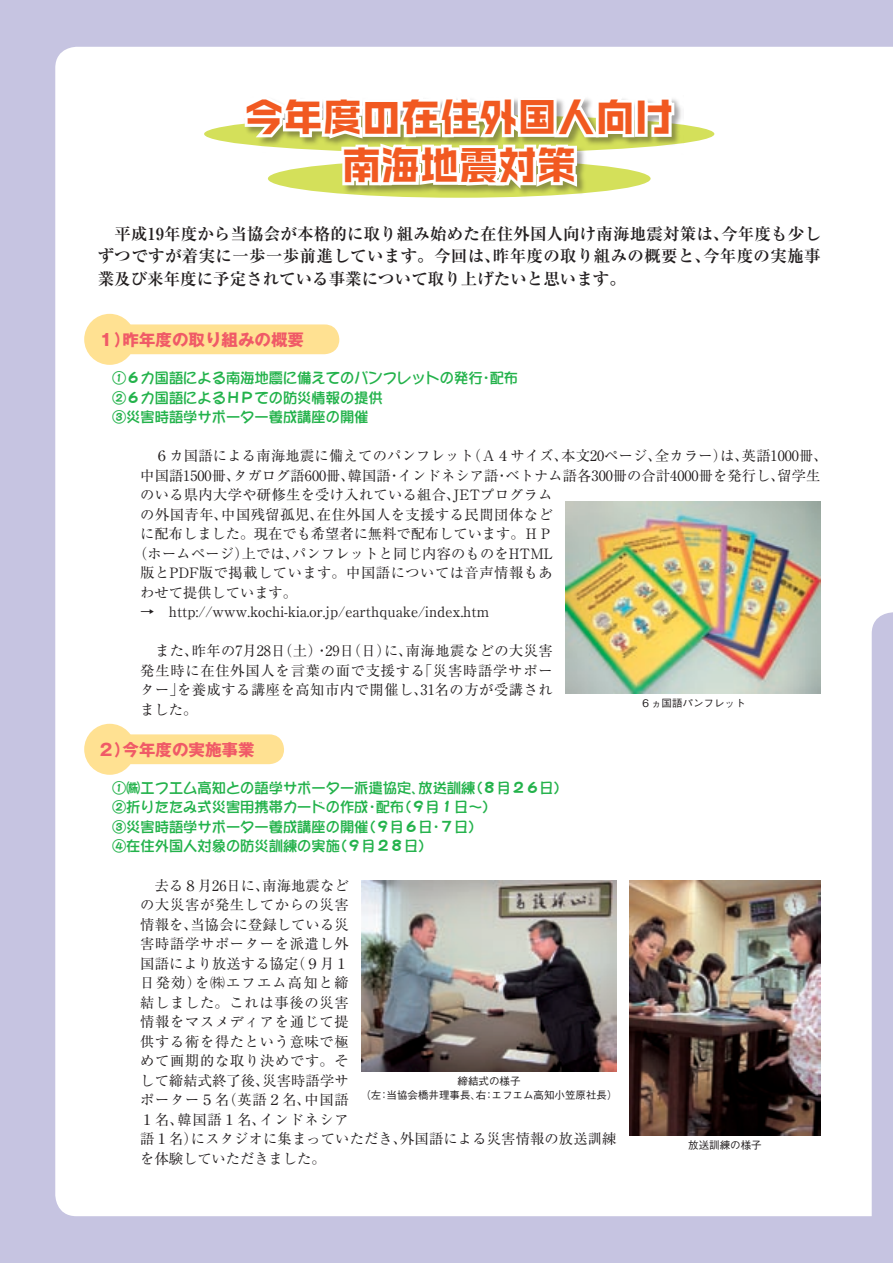
<style>
.page{position:relative;width:893px;height:1263px;background:#c6c4e1}
.page>*{position:absolute;margin:0;border:0;box-sizing:border-box;transform-origin:0 0}
.本文{font:39px "Line G Std Extra";color:#f15921}
.本文-2{font:700 16.5px/22.5px "Ryumin Pro";color:#231f20;text-align:justify}
.本文-3{font:700 16.5px "Gothic MB101 Pro";color:#f05a67}
.本文-4{font:14.25px/19.5px "Ryumin Pro";letter-spacing:.02em;color:#231f20;text-align:justify}
.本文-5{font:14.25px/19.5px "Ryumin Pro";letter-spacing:.05em;color:#231f20}
.本文-6{font:14.25px "DFPOP1 Std W7";color:#23b24b}
.本文-7{font:14.25px "Ryumin Pro";color:#231f20}
.本文-8{font:14.25px "Ryumin Pro";letter-spacing:.04em;color:#231f20}
.キャプション{font:500 10.5px "Gothic BBB Pro";color:#231f20}
</style>
<div class="page">
<div style="left:55px;top:47px;width:838px;height:1169px;background:#fff"></div>
<svg style="left:872px;top:612px;width:21px;height:604px"></svg>
<div style="left:84px;top:724px;width:51px;height:51px;background:#ffe192;border-radius:50%"></div>
<div style="left:130px;top:734px;width:154px;height:30px;background:#ffe192"></div>
<div style="left:84px;top:314px;width:51px;height:51px;background:#ffe192;border-radius:50%"></div>
<div style="left:130px;top:324px;width:209px;height:30px;background:#ffe192"></div>
<div style="left:204px;top:115px;width:510px;height:38px;background:#d4e05a;border-radius:50%"></div>
<div style="left:242px;top:95px;width:442px;height:102px;background:#231f20;opacity:.4"></div>
<svg style="left:229px;top:92px;width:448px;height:104px;background:#edf0d3"></svg>
<img style="left:566px;top:502px;width:255px;height:191px">
<img style="left:361px;top:880px;width:256px;height:191px">
<img style="left:629px;top:880px;width:192px;height:255px">
<p class="本文" style="left:245px;top:90px;width:430px">今年度の在住外国人向け</p>
<p class="本文" style="left:342px;top:138px;width:235px">南海地震対策</p>
<p class="本文-2" style="left:98px;top:221px;width:725px">　平成19年度から当協会が本格的に取り組み始めた在住外国人向け南海地震対策は、今年度も少しずつですが着実に一歩一歩前進しています。今回は、昨年度の取り組みの概要と、今年度の実施事業及び来年度に予定されている事業について取り上げたいと思います。</p>
<p class="本文-3" style="left:98px;top:326px;width:208px">１）昨年度の取り組みの概要</p>
<p class="本文-6" style="left:98px;top:370px;width:422px">　①６カ国語による南海地震に備えてのパンフレットの発行・配布</p>
<p class="本文-6" style="left:98px;top:390px;width:286px">　②６カ国語によるＨＰでの防災情報の提供</p>
<p class="本文-6" style="left:98px;top:409px;width:272px">　③災害時語学サポーター養成講座の開催</p>
<p class="本文-4" style="left:140px;top:445px;width:689px">　６カ国語による南海地震に備えてのパンフレット（Ａ４サイズ、本文20ページ、全カラー）は、英語1000冊、</p>
<p class="本文-4" style="left:140px;top:465px;width:682px">中国語1500冊、タガログ語600冊、韓国語・インドネシア語・ベトナム語各300冊の合計4000冊を発行し、留学生</p>
<p class="本文-4" style="left:140px;top:484px;width:414px">のいる県内大学や研修生を受け入れている組合、JETプログラム</p>
<p class="本文-4" style="left:140px;top:504px;width:414px">の外国青年、中国残留孤児、在住外国人を支援する民間団体など</p>
<p class="本文-7" style="left:140px;top:523px;width:414px">に配布しました。現在でも希望者に無料で配布しています。ＨＰ</p>
<p class="本文-4" style="left:133px;top:543px;width:421px">（ホームページ）上では、パンフレットと同じ内容のものをHTML</p>
<p class="本文-8" style="left:140px;top:562px;width:414px">版とPDF版で掲載しています。中国語については音声情報もあ</p>
<p class="本文-7" style="left:140px;top:581px;width:158px">わせて提供しています。</p>
<p class="本文-7" style="left:140px;top:601px;width:350px">→　http://www.kochi-kia.or.jp/earthquake/index.htm</p>
<p class="本文-4" style="left:140px;top:640px;width:414px">　また、昨年の7月28日（土）・29日（日）に、南海地震などの大災害発生時に在住外国人を言葉の面で支援する「災害時語学サポーター」を養成する講座を高知市内で開催し、31名の方が受講されました。</p>
<p class="本文-3" style="left:98px;top:736px;width:158px">２）今年度の実施事業</p>
<p class="本文-6" style="left:98px;top:780px;width:472px">　①㈱エフエム高知との語学サポーター派遣協定、放送訓練（８月２６日）</p>
<p class="本文-6" style="left:98px;top:799px;width:400px">　②折りたたみ式災害用携帯カードの作成・配布（９月１日～）</p>
<p class="本文-6" style="left:98px;top:819px;width:386px">　③災害時語学サポーター養成講座の開催（９月６日・７日）</p>
<p class="本文-6" style="left:98px;top:838px;width:336px">　④在住外国人対象の防災訓練の実施（９月２８日）</p>
<p class="本文-5" style="left:140px;top:874px;width:478px">　去る８月26日に、南海地震など<br>の大災害が発生してからの災害<br>情報を、当協会に登録している災<br>害時語学サポーターを派遣し外<br>国語により放送する協定（９月１<br>日発効）を㈱エフエム高知と締<br>結しました。これは事後の災害<br>情報をマスメディアを通じて提<br>供する術を得たという意味で極<br>めて画期的な取り決めです。そ<br>して締結式終了後、災害時語学サ<br>ポーター５名（英語２名、中国語<br>１名、韓国語１名、インドネシア<br>語１名）にスタジオに集まっていただき、外国語による災害情報の放送訓練を体験していただきました。</p>
<p class="キャプション" style="left:641px;top:694px;width:106px">６ヵ国語パンフレット</p>
<p class="キャプション" style="left:457px;top:1073px;width:64px">締結式の様子</p>
<p class="キャプション" style="left:360px;top:1086px;width:259px">（左：当協会橋井理事長、右：エフエム高知小笠原社長）</p>
<p class="キャプション" style="left:688px;top:1136px;width:75px">放送訓練の様子</p>
</div>
